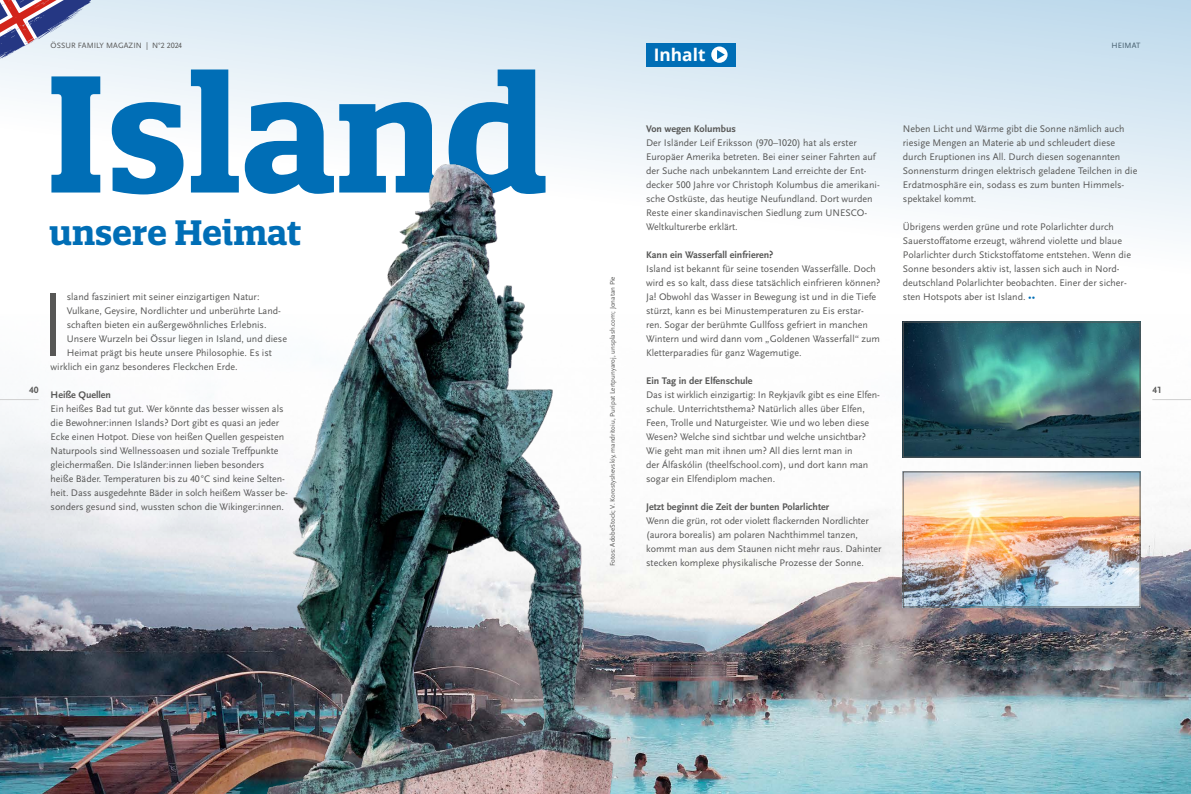
<style>
.page{position:relative;width:1191px;height:794px;background:#fff}
.page>*{position:absolute;margin:0;border:0;box-sizing:border-box;transform-origin:0 0}
.t1{font:700 161.2px "Quatro Slab";letter-spacing:-.01em;color:#006eb6}
.t2{font:300 94.8px "Scala Sans OT";color:#575756}
.t3{font:700 34.2px "Quatro Slab";letter-spacing:-.01em;color:#006eb6}
.t4{font:700 17.3px "Open Sans";color:#fff}
.t5{font:10px/14px "Scala Sans OT";color:#575756}
.t6{font:700 10px "Scala Sans OT";color:#575756}
.t7{font:700 9.5px "Scala Sans Pro";color:#575756}
.t8{font:8px "Scala Sans OT";letter-spacing:.01em;color:#575756}
.t9{font:7px "Scala Sans OT";color:#575756}
.s1{color:#006eb6}
</style>
<div class="page">
<img style="left:0;top:321px;width:1191px;height:473px">
<img style="left:905px;top:324px;width:233px;height:131px">
<div style="left:903px;top:322px;width:237px;height:135px;border:1px solid #575756"></div>
<img style="left:905px;top:473px;width:233px;height:132px">
<div style="left:903px;top:471px;width:237px;height:136px;border:1px solid #575756"></div>
<svg style="left:0;top:0;width:1191px;height:234px"></svg>
<svg style="left:0;top:0;width:59px;height:59px;background:#a58aa4"></svg>
<img style="left:223px;top:118px;width:465px;height:676px">
<div style="left:646px;top:43px;width:89px;height:23px;background:#006eb6"></div>
<svg style="left:711px;top:46px;width:16px;height:17px"></svg>
<svg style="left:717px;top:50px;width:8px;height:9px"></svg>
<hr style="left:0;top:399px;width:39px;height:1px;background:#d0d0d0">
<hr style="left:1152px;top:399px;width:39px;height:1px;background:#d0d0d0">
<p class="t8" style="left:51px;top:41px;width:133px">ÖSSUR FAMILY MAGAZIN | N°2 2024</p>
<h3 class="t4" style="left:654px;top:43px;width:53px">Inhalt</h3>
<p class="t8" style="left:1111px;top:41px;width:30px">HEIMAT</p>
<h1 class="t1" style="left:45px;top:32px;width:506px">Island</h1>
<p class="t6" style="left:646px;top:123px;width:91px">Von wegen Kolumbus</p>
<p class="t5" style="left:646px;top:136px;width:235px">Der Isländer Leif Eriksson (970–1020) hat als erster Europäer Amerika betreten. Bei einer seiner Fahrten auf der Suche nach unbekanntem Land erreichte der Ent&shy;decker 500 Jahre vor Christoph Kolumbus die amerikani&shy;sche Ostküste, das heutige Neufundland. Dort wurden Reste einer skandinavischen Siedlung zum UNESCO-- Weltkulturerbe erklärt.</p>
<p class="t6" style="left:646px;top:249px;width:129px">Kann ein Wasserfall einfrieren?</p>
<p class="t5" style="left:646px;top:262px;width:236px">Island ist bekannt für seine tosenden Wasserfälle. Doch wird es so kalt, dass diese tatsächlich einfrieren können?<br>Ja! Obwohl das Wasser in Bewegung ist und in die Tiefe stürzt, kann es bei Minustemperaturen zu Eis erstar&shy;ren. Sogar der berühmte Gullfoss gefriert in manchen Wintern und wird dann vom „Goldenen Wasserfall“ zum Kletterparadies für ganz Wagemutige.</p>
<p class="t6" style="left:646px;top:375px;width:108px">Ein Tag in der Elfenschule</p>
<p class="t5" style="left:646px;top:388px;width:234px">Das ist wirklich einzigartig: In Reykjavík gibt es eine Elfen-- schule. Unterrichtsthema? Natürlich alles über Elfen, Feen, Trolle und Naturgeister. Wie und wo leben diese Wesen? Welche sind sichtbar und welche unsichtbar?<br>Wie geht man mit ihnen um? All dies lernt man in<br>der Álfaskólin (theelfschool.com), und dort kann man sogar ein Elfendiplom machen.</p>
<p class="t6" style="left:646px;top:501px;width:185px">Jetzt beginnt die Zeit der bunten Polarlichter</p>
<p class="t5" style="left:646px;top:514px;width:237px">Wenn die grün, rot oder violett flackernden Nordlichter (aurora borealis) am polaren Nachthimmel tanzen, kommt man aus dem Staunen nicht mehr raus. Dahinter stecken komplexe physikalische Prozesse der Sonne.</p>
<p class="t5" style="left:903px;top:122px;width:236px">Neben Licht und Wärme gibt die Sonne nämlich auch riesige Mengen an Materie ab und schleudert diese durch Eruptionen ins All. Durch diesen sogenannten Sonnensturm dringen elektrisch geladene Teilchen in die Erdatmosphäre ein, sodass es zum bunten Himmels&shy;spektakel kommt.</p>
<p class="t5" style="left:903px;top:220px;width:230px">Übrigens werden grüne und rote Polarlichter durch Sauerstoffatome erzeugt, während violette und blaue Polarlichter durch Stickstoffatome entstehen. Wenn die Sonne besonders aktiv ist, lassen sich auch in Nord&shy;deutschland Polarlichter beobachten. Einer der sicher&shy;sten Hotspots aber ist Island. <span class="s1">••</span></p>
<h3 class="t3" style="left:49px;top:211px;width:254px">unsere Heimat</h3>
<p class="t9" style="left:609px;top:566px;width:291px;rotate:-90deg">Fotos: AdobeStock; V. Korostyshevskiy, mandritoiu, Puripat Lertpunyaroj, unsplash.com; Jonatan Pie</p>
<h2 class="t2" style="left:40px;top:274px;width:29px">I</h2>
<p class="t5" style="left:67px;top:290px;width:194px">sland fasziniert mit seiner einzigartigen Natur:</p>
<p class="t5" style="left:67px;top:304px;width:216px">Vulkane, Geysire, Nordlichter und unberührte Land-</p>
<p class="t5" style="left:67px;top:318px;width:201px">schaften bieten ein außergewöhnliches Erlebnis.</p>
<p class="t5" style="left:67px;top:332px;width:222px">Unsere Wurzeln bei Össur liegen in Island, und diese</p>
<p class="t5" style="left:67px;top:346px;width:207px">Heimat prägt bis heute unsere Philosophie. Es ist</p>
<p class="t5" style="left:51px;top:360px;width:189px">wirklich ein ganz besonderes Fleckchen Erde.</p>
<p class="t6" style="left:51px;top:389px;width:62px">Heiße Quellen</p>
<p class="t5" style="left:51px;top:402px;width:239px">Ein heißes Bad tut gut. Wer könnte das besser wissen als die Bewohner:innen Islands? Dort gibt es quasi an jeder Ecke einen Hotpot. Diese von heißen Quellen gespeisten Naturpools sind Wellnessoasen und soziale Treffpunkte gleichermaßen. Die Isländer:innen lieben besonders heiße Bäder. Temperaturen bis zu 40°C sind keine Selten&shy;heit. Dass ausgedehnte Bäder in solch heißem Wasser be&shy;sonders gesund sind, wussten schon die Wikinger:innen.</p>
<p class="t7" style="left:29px;top:384px;width:11px">40</p>
<p class="t7" style="left:1152px;top:384px;width:11px">41</p>
</div>
